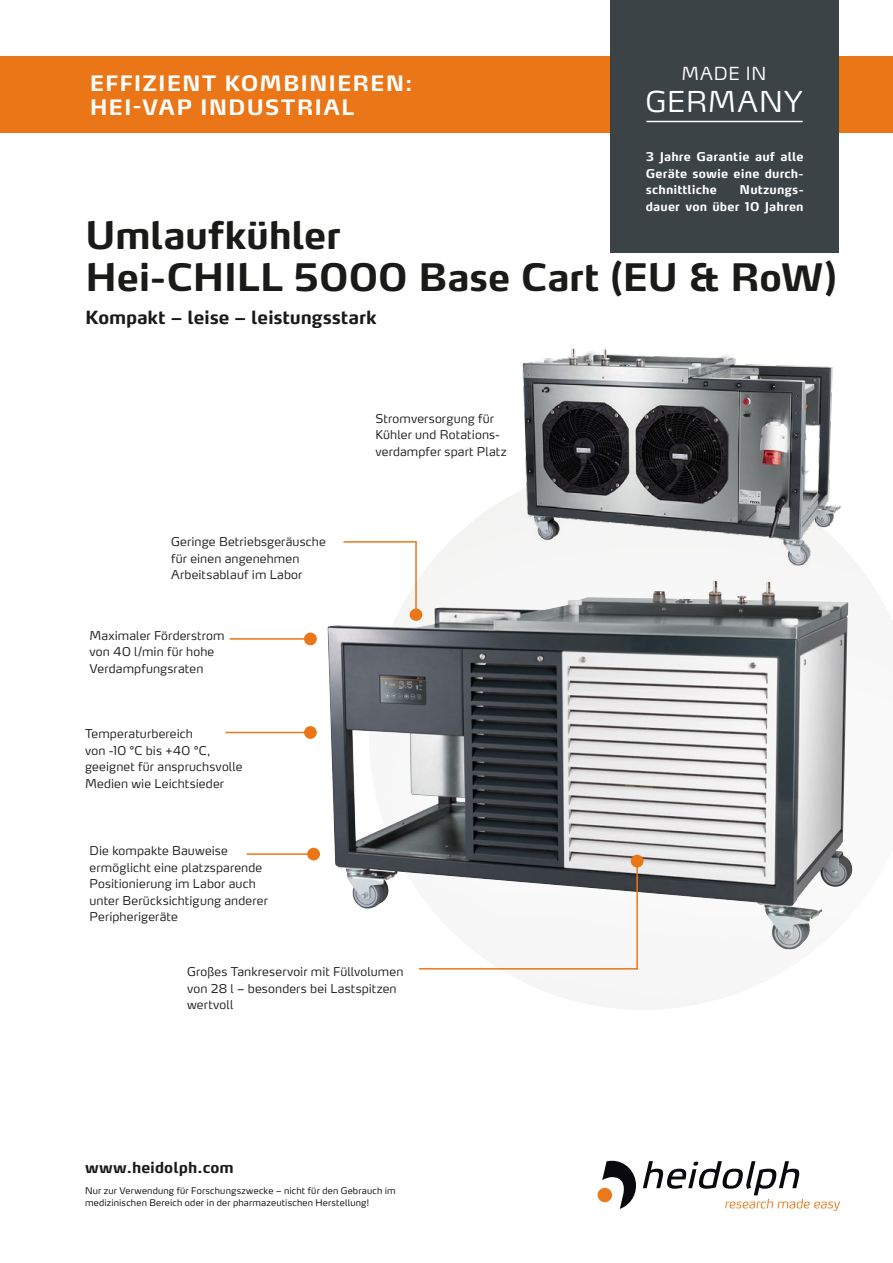
<style>
.page{position:relative;width:893px;height:1263px;background:#fff}
.page>*{position:absolute;margin:0;border:0;box-sizing:border-box;transform-origin:0 0}
.t1{font:700 37.5px/42px "Max OT";letter-spacing:-.01em;color:#1a1a18}
.t2{font:300 28.5px "Max OT";letter-spacing:.035em;color:#fff}
.t3{font:700 21px/24px "Max OT";letter-spacing:.045em;color:#fff}
.t4{font:700 18px "Max OT";letter-spacing:-.01em;color:#1a1a18}
.t5{font:300 17.85px "Max OT";letter-spacing:.04em;color:#fff}
.t6{font:700 15px "Max OT";letter-spacing:.005em;color:#1a1a18}
.t7{font:300 12px/16.5px "Max OT";letter-spacing:.01em;color:#1a1a18}
.t8{font:700 12px/16.5px "Max OT";letter-spacing:.01em;color:#fff;text-align:justify}
.t9{font:300 9px/12px "Max OT";letter-spacing:.02em;color:#060607}
</style>
<div class="page">
<div style="left:0;top:56px;width:893px;height:77px;background:#eb7617"></div>
<svg style="left:602px;top:1161px;width:34px;height:48px"></svg>
<div style="left:598px;top:1188px;width:14px;height:14px;background:#e9791b;border-radius:50%"></div>
<svg style="left:643px;top:1161px;width:197px;height:50px"></svg>
<div style="left:611px;top:0;width:228px;height:253px;background:#3c4346"></div>
<hr style="left:646px;top:121px;width:157px;height:1px;background:#fff">
<img style="left:418px;top:493px;width:448px;height:516px">
<img style="left:327px;top:581px;width:507px;height:370px">
<hr style="left:230px;top:638px;width:79px;height:2px;background:#eb7617">
<div style="left:304px;top:632px;width:13px;height:13px;background:#eb7617;border-radius:50%"></div>
<hr style="left:636px;top:863px;width:2px;height:106px;background:#eb7617">
<div style="left:631px;top:855px;width:12px;height:12px;background:#eb7617;border-radius:50%"></div>
<hr style="left:419px;top:968px;width:219px;height:1px;background:#eb7617">
<hr style="left:225px;top:732px;width:84px;height:1px;background:#eb7617">
<div style="left:304px;top:726px;width:13px;height:13px;background:#eb7617;border-radius:50%"></div>
<hr style="left:247px;top:853px;width:66px;height:2px;background:#eb7617">
<div style="left:307px;top:848px;width:13px;height:12px;background:#eb7617;border-radius:50%"></div>
<hr style="left:415px;top:542px;width:2px;height:71px;background:#eb7617">
<div style="left:410px;top:608px;width:12px;height:13px;background:#eb7617;border-radius:50%"></div>
<hr style="left:343px;top:541px;width:74px;height:2px;background:#eb7617">
<img style="left:517px;top:348px;width:327px;height:277px">
<h3 class="t3" style="left:90px;top:71px;width:325px">EFFIZIENT KOMBINIEREN:<br>HEI-VAP INDUSTRIAL</h3>
<h3 class="t5" style="left:682px;top:62px;width:86px">MADE IN</h3>
<h2 class="t2" style="left:645px;top:83px;width:158px">GERMANY</h2>
<p class="t8" style="left:646px;top:149px;width:159px">3 Jahre Garantie auf alle Geräte sowie eine durch&shy;schnittliche</p>
<p class="t8" style="left:646px;top:182px;width:159px;text-align:right">Nutzungs-<br>dauer von über 10 Jahren</p>
<h1 class="t1" style="left:85px;top:214px;width:754px">Umlaufkühler<br>Hei-CHILL 5000 Base Cart (EU &amp; RoW)</h1>
<h3 class="t4" style="left:85px;top:306px;width:293px">Kompakt – leise – leistungsstark</h3>
<p class="t7" style="left:171px;top:533px;width:156px">Geringe Betriebsgeräusche für einen angenehmen<br>Arbeitsablauf im Labor</p>
<p class="t7" style="left:90px;top:627px;width:136px">Maximaler Förderstrom von 40 l/min für hohe<br>Verdampfungsraten</p>
<p class="t7" style="left:85px;top:726px;width:159px">Temperaturbereich<br>von -10 °C bis +40 °C, geeignet für anspruchsvolle<br>Medien wie Leichtsieder</p>
<p class="t7" style="left:90px;top:843px;width:180px">Die kompakte Bauweise ermöglicht eine platzsparende<br>Positionierung im Labor auch unter Berücksichtigung anderer<br>Peripherigeräte</p>
<p class="t7" style="left:375px;top:410px;width:133px">Stromversorgung für<br>Kühler und Rotations&shy;verdampfer spart Platz</p>
<p class="t7" style="left:187px;top:964px;width:218px">Großes Tankreservoir mit Füllvolumen von 28 l – besonders bei Lastspitzen wertvoll</p>
<p class="t6" style="left:85px;top:1157px;width:150px">www.heidolph.com</p>
<p class="t9" style="left:85px;top:1184px;width:312px">Nur zur Verwendung für Forschungszwecke – nicht für den Gebrauch im medizinischen Bereich oder in der pharmazeutischen Herstellung!</p>
</div>
